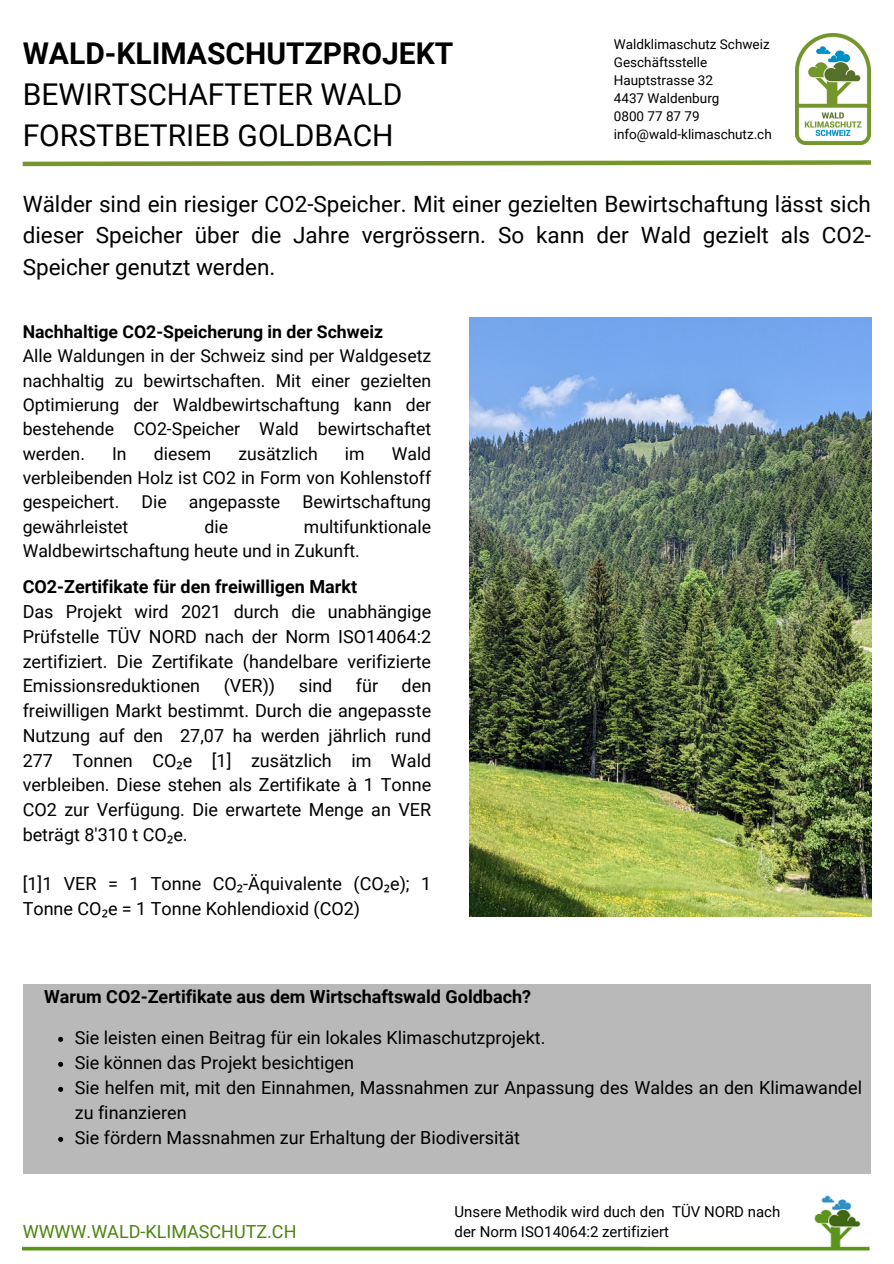
<style>
.page{position:relative;width:894px;height:1264px;background:#fff}
.page>*{position:absolute;margin:0;border:0;box-sizing:border-box;transform-origin:0 0}
.t1{font:30px/41.7px "Roboto";color:#000}
.t2{font:700 30px "Roboto";color:#000}
.t3{font:22.5px/31.5px "Roboto";color:#000;text-align:justify}
.t4{font:18px/24.8px "Roboto";color:#000}
.t5{font:700 18px "Roboto";color:#000}
.t6{font:18px "Roboto";color:#4c840c}
.t7{font:17.7px/24.3px "Roboto";color:#000}
.t8{font:15px/20.2px "Roboto";color:#000}
.t9{font:13.5px "Roboto";color:#000}
.s1{font-weight:700}
.s2{font-family:"Noto Sans"}
</style>
<div class="page">
<img style="left:469px;top:317px;width:402px;height:600px">
<div style="left:23px;top:984px;width:847px;height:190px;background:#b9b9b9"></div>
<img style="left:795px;top:34px;width:75px;height:110px">
<svg style="left:22px;top:160px;width:849px;height:7px"></svg>
<img style="left:23px;top:1195px;width:847px;height:56px">
<svg style="left:58px;top:1036px;width:5px;height:5px"></svg>
<svg style="left:58px;top:1061px;width:5px;height:5px"></svg>
<svg style="left:58px;top:1086px;width:5px;height:5px"></svg>
<svg style="left:58px;top:1136px;width:5px;height:5px"></svg>
<p class="t2" style="left:23px;top:36px;width:432px">WALD-KLIMASCHUTZPROJEKT</p>
<h1 class="t1" style="left:23px;top:74px;width:381px">BEWIRTSCHAFTETER WALD<br>FORSTBETRIEB GOLDBACH</h1>
<p class="t9" style="left:613px;top:36px;width:157px">Waldklimaschutz Schweiz</p>
<p class="t9" style="left:613px;top:54px;width:95px">Geschäftsstelle</p>
<p class="t9" style="left:613px;top:72px;width:101px">Hauptstrasse 32</p>
<p class="t9" style="left:613px;top:90px;width:107px">4437 Waldenburg</p>
<p class="t9" style="left:613px;top:108px;width:87px">0800 77 87 79</p>
<h4 class="t9" style="left:613px;top:126px;width:159px">info@wald-klimaschutz.ch</h4>
<p class="t3" style="left:23px;top:188px;width:849px">Wälder sind ein riesiger CO2-Speicher. Mit einer gezielten Bewirtschaftung lässt sich dieser Speicher über die Jahre vergrössern. So kann der Wald gezielt als CO2- Speicher genutzt werden.</p>
<p class="t7" style="left:23px;top:320px;width:410px"><span class="s1">Nachhaltige CO2-Speicherung in der Schweiz<br></span>Alle Waldungen in der Schweiz sind per Waldgesetz nachhaltig zu bewirtschaften. Mit einer gezielten Optimierung der Waldbewirtschaftung kann der bestehende CO2-Speicher Wald bewirtschaftet werden.</p>
<p class="t7" style="left:23px;top:441px;width:410px;text-align:justify;text-indent:369px">Wald verbleibenden Holz ist CO2 in Form von Kohlenstoff gespeichert.</p>
<p class="t7" style="left:112px;top:441px;width:16px">In</p>
<p class="t7" style="left:154px;top:441px;width:59px">diesem</p>
<p class="t7" style="left:238px;top:441px;width:81px">zusätzlich</p>
<p class="t7" style="left:345px;top:441px;width:21px">im</p>
<p class="t7" style="left:141px;top:490px;width:27px">Die</p>
<p class="t7" style="left:189px;top:490px;width:93px">angepasste</p>
<p class="t7" style="left:302px;top:490px;width:130px">Bewirtschaftung</p>
<p class="t7" style="left:23px;top:514px;width:410px;text-indent:281px">multifunktionale<br>Waldbewirtschaftung heute und in Zukunft.</p>
<p class="t4" style="left:23px;top:574px;width:410px"><span class="s1">CO2-Zertifikate für den freiwilligen Markt<br></span>Das Projekt wird 2021 durch die unabhängige Prüfstelle TÜV NORD nach der Norm ISO14064:2 zertifiziert. Die Zertifikate (handelbare verifizierte Emissionsreduktionen</p>
<p class="t7" style="left:23px;top:514px;width:107px">gewährleistet</p>
<p class="t7" style="left:204px;top:514px;width:25px">die</p>
<p class="t4" style="left:224px;top:673px;width:53px">(VER))</p>
<p class="t4" style="left:298px;top:673px;width:35px">sind</p>
<p class="t4" style="left:356px;top:673px;width:24px">für</p>
<p class="t4" style="left:23px;top:673px;width:410px;text-align:justify;text-indent:379px">den freiwilligen Markt bestimmt. Durch die angepasste Nutzung auf den 27,07 ha werden jährlich rund 277 Tonnen CO<span class="s2">₂</span>e [1] zusätzlich im Wald verbleiben. Diese stehen als Zertifikate à 1 Tonne CO2 zur Verfügung. Die erwartete Menge an VER beträgt 8'310 t CO<span class="s2">₂</span>e.</p>
<h2 class="t4" style="left:23px;top:871px;width:410px">[1]1 VER = 1 Tonne CO<span class="s2">₂</span>-Äquivalente (CO<span class="s2">₂</span>e); 1<br>Tonne CO<span class="s2">₂</span>e = 1 Tonne Kohlendioxid (CO2)</h2>
<h3 class="t5" style="left:44px;top:986px;width:488px">Warum CO2-Zertifikate aus dem Wirtschaftswald Goldbach?</h3>
<h6 class="t4" style="left:75px;top:1025px;width:472px">Sie leisten einen Beitrag für ein lokales Klimaschutzprojekt.</h6>
<h6 class="t4" style="left:75px;top:1050px;width:281px">Sie können das Projekt besichtigen</h6>
<h6 class="t4" style="left:75px;top:1075px;width:788px">Sie helfen mit, mit den Einnahmen, Massnahmen zur Anpassung des Waldes an den Klimawandel zu finanzieren</h6>
<h5 class="t4" style="left:75px;top:1125px;width:447px">Sie fördern Massnahmen zur Erhaltung der Biodiversität</h5>
<p class="t6" style="left:23px;top:1220px;width:275px">WWWW.WALD-KLIMASCHUTZ.CH</p>
<p class="t8" style="left:454px;top:1201px;width:327px">Unsere Methodik wird duch den TÜV NORD nach der Norm ISO14064:2 zertifiziert</p>
</div>
